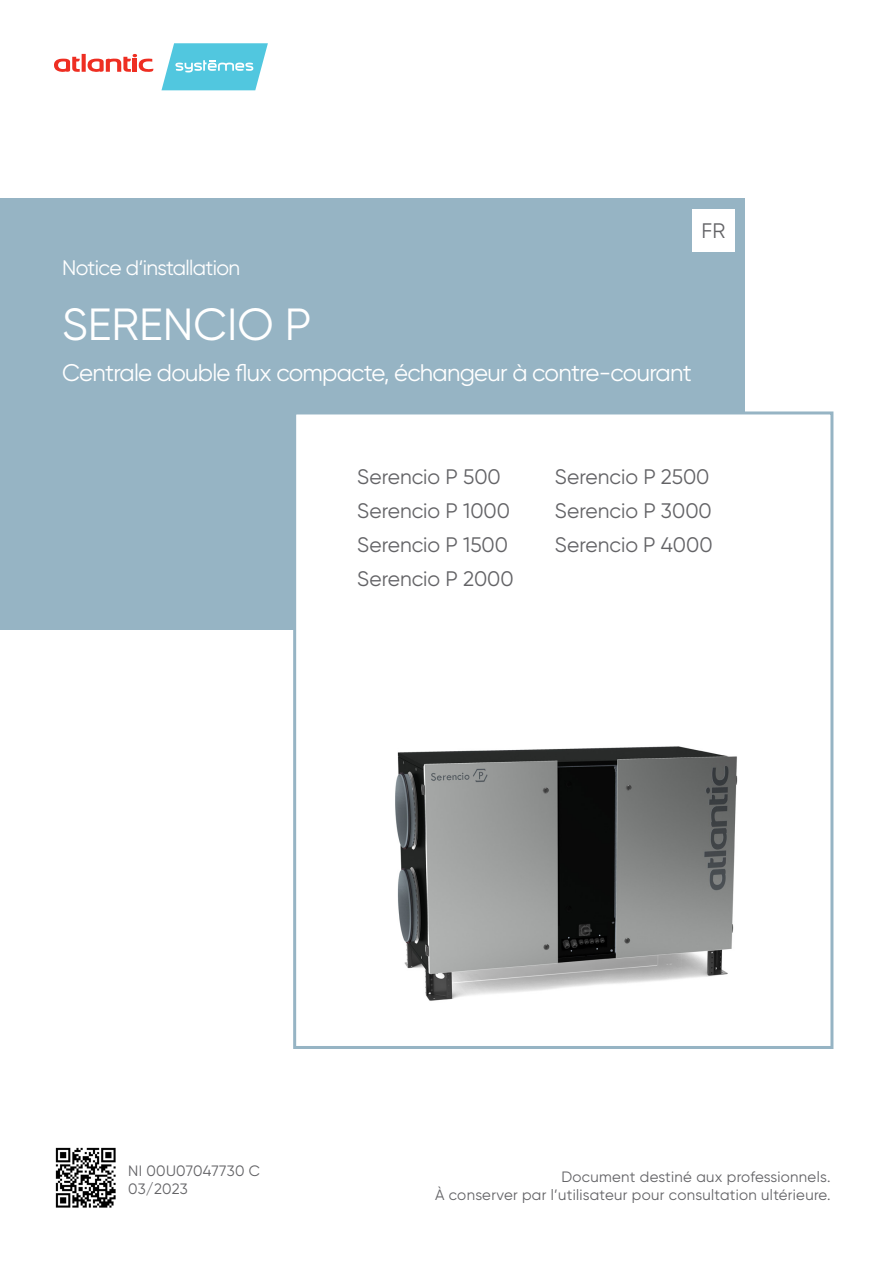
<style>
.page{position:relative;width:893px;height:1263px;background:#fff}
.page>*{position:absolute;margin:0;border:0;box-sizing:border-box;transform-origin:0 0}
.t1{font:45px "Gilroy";color:#fff}
.t2{font:24px "Gilroy";letter-spacing:-.03em;color:#fff}
.t3{font:21px "Gilroy";color:#636366}
.t4{font:21px "Gilroy";letter-spacing:-.03em;color:#fff}
.t5{font:15px/18px "Gilroy";letter-spacing:.02em;color:#636366}
</style>
<div class="page">
<img style="left:55px;top:1147px;width:61px;height:61px">
<div style="left:0;top:199px;width:744px;height:431px;background:#96b4c4"></div>
<div style="left:692px;top:209px;width:43px;height:42px;background:#fff"></div>
<svg style="left:293px;top:410px;width:541px;height:639px"></svg>
<img style="left:356px;top:730px;width:440px;height:299px">
<div style="left:357px;top:465px;width:198px;height:89px;background:#fff"></div>
<svg style="left:54px;top:54px;width:100px;height:18px"></svg>
<svg style="left:161px;top:43px;width:107px;height:47px"></svg>
<h3 class="t4" style="left:62px;top:254px;width:180px">Notice d‘installation</h3>
<h1 class="t1" style="left:62px;top:297px;width:251px">SERENCIO P</h1>
<h2 class="t2" style="left:62px;top:357px;width:631px">Centrale double flux compacte, échangeur à contre-courant</h2>
<h3 class="t3" style="left:701px;top:218px;width:25px">FR</h3>
<h3 class="t3" style="left:357px;top:463px;width:145px">Serencio P 500</h3>
<h3 class="t3" style="left:555px;top:463px;width:156px">Serencio P 2500</h3>
<h3 class="t3" style="left:357px;top:497px;width:154px">Serencio P 1000</h3>
<h3 class="t3" style="left:555px;top:497px;width:158px">Serencio P 3000</h3>
<h3 class="t3" style="left:357px;top:531px;width:152px">Serencio P 1500</h3>
<h3 class="t3" style="left:555px;top:531px;width:159px">Serencio P 4000</h3>
<h3 class="t3" style="left:357px;top:565px;width:158px">Serencio P 2000</h3>
<p class="t5" style="left:128px;top:1162px;width:133px">NI 00U07047730 C<br>03/2023</p>
<p class="t5" style="left:435px;top:1167px;width:397px;text-align:right">Document destiné aux professionnels.<br>À conserver par l’utilisateur pour consultation ultérieure.</p>
</div>
